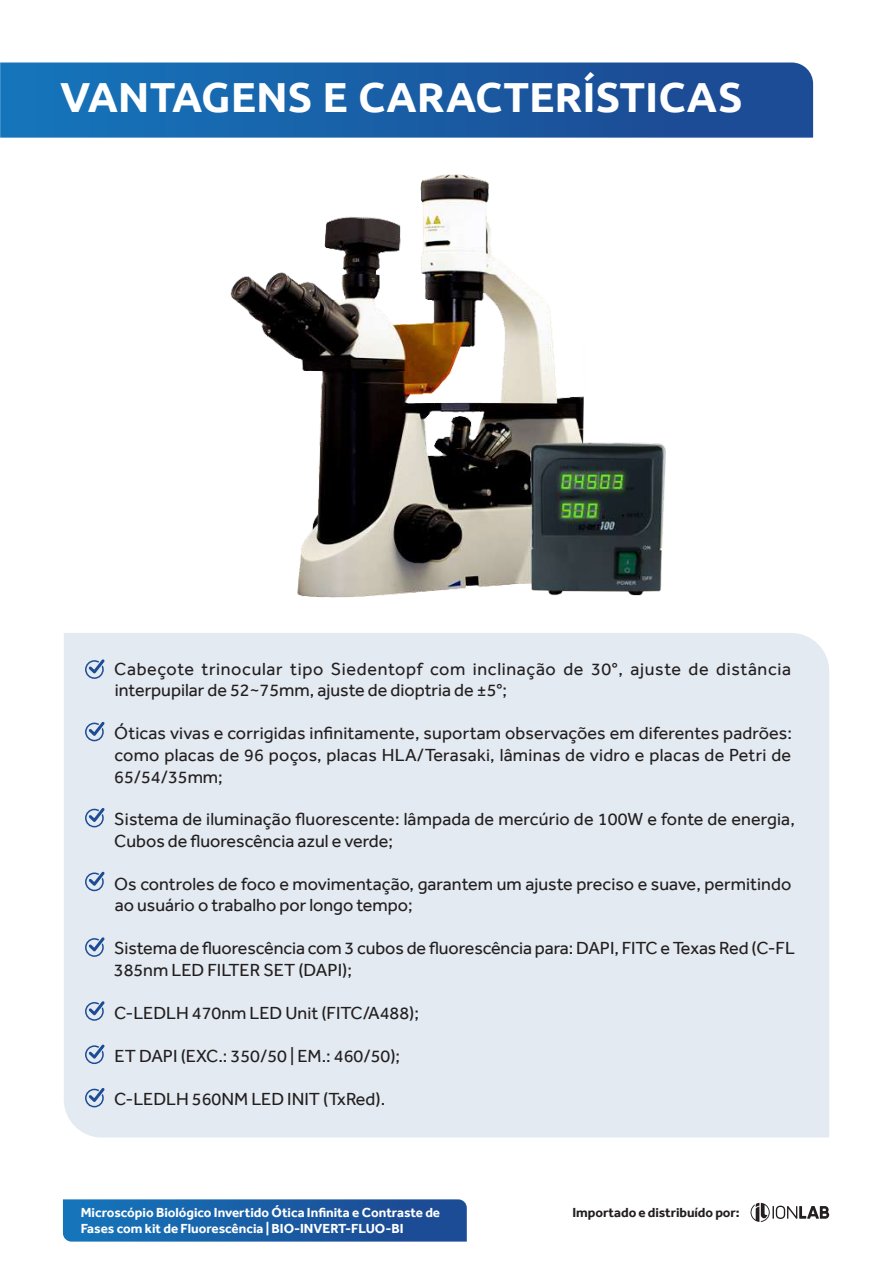
<style>
.page{position:relative;width:893px;height:1263px;background:#fff}
.page>*{position:absolute;margin:0;border:0;box-sizing:border-box;transform-origin:0 0}
.t1{font:700 42px "Ubuntu";color:#fff}
.t2{font:18px/21.6px "Effra";color:#231f20}
.t3{font:18px/21.6px "Effra";letter-spacing:.035em;color:#231f20}
.t4{font:700 13.5px/16.2px "Effra";color:#fff}
.t5{font:700 13.5px "Effra";letter-spacing:-.005em;color:#231f20}
</style>
<div class="page">
<img style="left:230px;top:174px;width:436px;height:424px">
<svg style="left:0;top:63px;width:813px;height:75px;background:#1a5ea6"></svg>
<div style="left:64px;top:633px;width:765px;height:504px;background:#e3eaf1"></div>
<svg style="left:85px;top:659px;width:20px;height:20px"></svg>
<svg style="left:85px;top:722px;width:20px;height:19px"></svg>
<svg style="left:85px;top:808px;width:20px;height:19px"></svg>
<svg style="left:85px;top:871px;width:20px;height:20px"></svg>
<svg style="left:85px;top:937px;width:20px;height:20px"></svg>
<svg style="left:85px;top:1001px;width:20px;height:20px"></svg>
<svg style="left:85px;top:1044px;width:20px;height:20px"></svg>
<svg style="left:85px;top:1088px;width:20px;height:19px"></svg>
<svg style="left:63px;top:1199px;width:404px;height:42px;background:#1b5fa6"></svg>
<svg style="left:750px;top:1203px;width:79px;height:19px"></svg>
<h1 class="t1" style="left:60px;top:72px;width:684px">VANTAGENS E CARACTERÍSTICAS</h1>
<p class="t3" style="left:114px;top:658px;width:678px">Cabeçote trinocular tipo Siedentopf com inclinação de 30°, ajuste de distância interpupilar de 52~75mm, ajuste de dioptria de ±5°;</p>
<p class="t2" style="left:114px;top:722px;width:679px;text-align:justify">Óticas vivas e corrigidas infinitamente, suportam observações em diferentes padrões: como placas de 96 poços, placas HLA/Terasaki, lâminas de vidro e placas de Petri de 65/54/35mm;</p>
<p class="t2" style="left:114px;top:808px;width:682px">Sistema de iluminação fluorescente: lâmpada de mercúrio de 100W e fonte de energia,<br>Cubos de fluorescência azul e verde;</p>
<p class="t2" style="left:114px;top:873px;width:679px">Os controles de foco e movimentação, garantem um ajuste preciso e suave, permitindo ao usuário o trabalho por longo tempo;</p>
<p class="t2" style="left:114px;top:937px;width:682px">Sistema de fluorescência com 3 cubos de fluorescência para: DAPI, FITC e Texas Red (C-FL<br>385nm LED FILTER SET (DAPI);</p>
<p class="t2" style="left:114px;top:1002px;width:306px">C-LEDLH 470nm LED Unit (FITC/A488);</p>
<p class="t2" style="left:115px;top:1045px;width:287px">ET DAPI (EXC.: 350/50 | EM.: 460/50);</p>
<p class="t2" style="left:114px;top:1087px;width:273px">C-LEDLH 560NM LED INIT (TxRed).</p>
<p class="t4" style="left:81px;top:1204px;width:361px">Microscópio Biológico Invertido Ótica Infinita e Contraste de<br>Fases com kit de Fluorescência | BIO-INVERT-FLUO-BI</p>
<p class="t5" style="left:572px;top:1204px;width:169px">Importado e distribuído por:</p>
</div>
